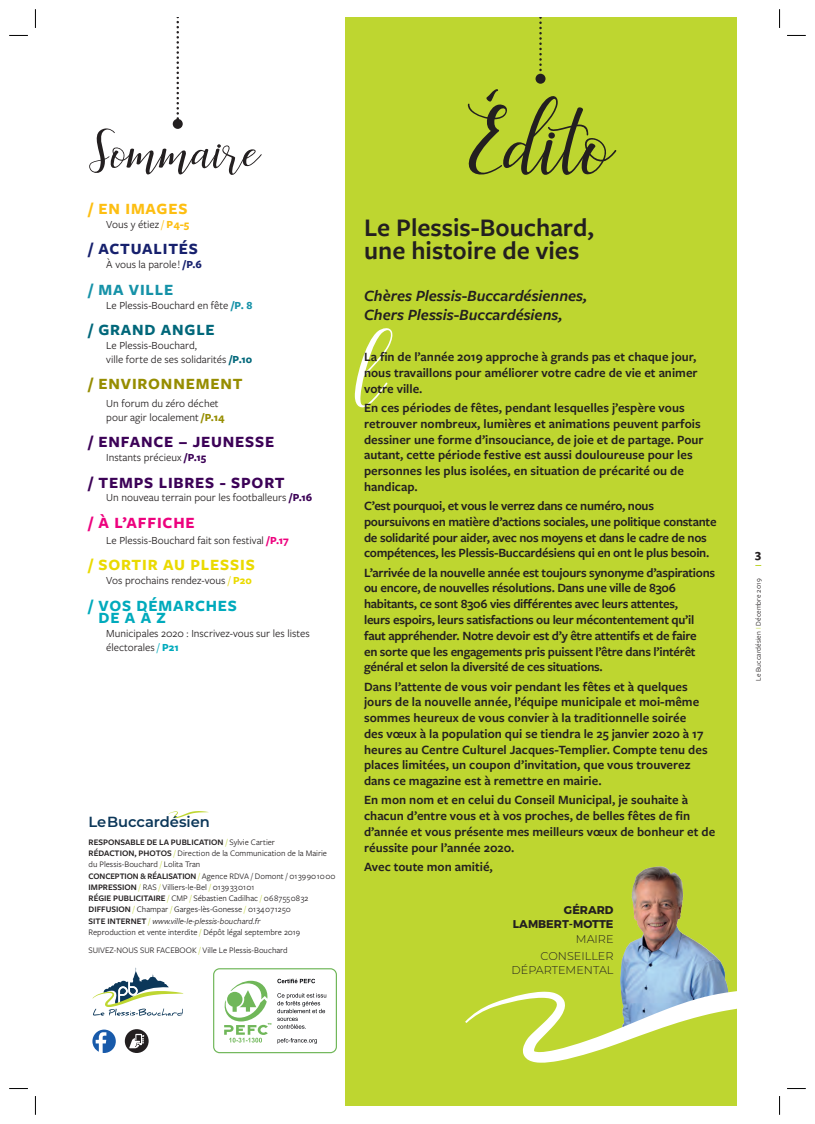
<style>
.page{position:relative;width:815px;height:1124px;background:#fff}
.page>*{position:absolute;margin:0;border:0;box-sizing:border-box;transform-origin:0 0}
.t1{font:100.62px "Faranisa Script";color:#231f20}
.t2{font:100.62px "Faranisa Script";color:#fff}
.t3{font:56.88px "Faranisa Script";color:#231f20}
.TEXTE_COURANT_EDITO{font:600 26.25px/22.5px "Freight Sans Pro";color:#231f20}
.TEXTE_COURANT_EDITO-2{font:italic 600 16.25px/18.8px "Freight Sans Pro";color:#231f20}
.thème_sommaire{font:700 16.25px "Freight Sans Pro";letter-spacing:.05em;color:#3c0257}
.thème_sommaire-2{font:700 16.25px/12.5px "Freight Sans Pro";letter-spacing:.05em;color:#00aabc}
.thème_sommaire-3{font:700 16.25px "Freight Sans Pro";letter-spacing:.05em;color:#eada01}
.thème_sommaire-4{font:700 16.25px "Freight Sans Pro";letter-spacing:.05em;color:#968d00}
.thème_sommaire-5{font:700 16.25px "Freight Sans Pro";letter-spacing:.05em;color:#16206d}
.thème_sommaire-6{font:700 16.25px "Freight Sans Pro";letter-spacing:.05em;color:#00677a}
.thème_sommaire-7{font:700 16.25px "Freight Sans Pro";letter-spacing:.05em;color:#ed027e}
.thème_sommaire-8{font:700 16.25px "Freight Sans Pro";letter-spacing:.05em;color:#fdbe12}
.thème_sommaire-9{font:700 16.25px "Freight Sans Pro";letter-spacing:.05em;color:#1692a8}
.t4{font:600 14.62px "Montserrat";color:#0c3759}
.TEXTE_COURANT_EDITO-3{font:600 13.12px/15.8px "Freight Sans Pro";color:#231f20}
.TEXTE_COURANT_EDITO-4{font:600 13.12px/15.8px "Freight Sans Pro";letter-spacing:-.02em;color:#231f20}
.t5{font:700 12.5px "Freight Sans Pro";color:#231f20}
.TEXTE_SOMMAIRE{font:11.25px/13.8px "Freight Sans Pro";color:#231f20}
.thème_sommaire-10{font:11.25px/13.8px "Freight Sans Pro";color:#231f20}
.TEXTE_COURANT_EDITO-5{font:300 11.25px/13.8px "Montserrat";color:#231f20;text-align:right}
.TEXTE_COURANT_EDITO-6{font:700 11.25px/13.8px "Montserrat";color:#231f20;text-align:right}
.t6{font:8.75px/11.2px "Freight Sans Pro";color:#231f20}
.t7{font:italic 8.75px "Freight Sans Pro";color:#231f20}
.t8{font:600 8.75px "Freight Sans Pro";color:#231f20}
.t9{font:7.5px "Freight Sans Pro";letter-spacing:.01em;color:#231f20}
.s1{font-weight:500;color:#fdbe12}
.s2{font-weight:700;color:#fdbe12}
.s3{font-weight:700;color:#16206d}
.s4{font-weight:700;color:#1692a8}
.s5{font-weight:700;color:#00677a}
.s6{font-weight:700;color:#968d00}
.s7{font-weight:700;color:#3c0257}
.s8{font-weight:700;color:#ed027e}
.s9{font-weight:500;color:#eada01}
.s10{font-weight:700;color:#eada01}
.s11{font-weight:500;color:#00aabc}
.s12{font-weight:700;color:#00aabc}
.s13{font-weight:400;color:#bed630}
.s14{font-weight:400}
.s15{font-weight:600}
.s16{color:#bed630}
.s17{font-weight:600;font-style:normal}
.s18{font-style:normal;color:#bed630}
</style>
<div class="page">
<div style="left:345px;top:18px;width:392px;height:1088px;background:#bed630"></div>
<svg style="left:92px;top:1029px;width:24px;height:23px"></svg>
<svg style="left:93px;top:967px;width:90px;height:48px"></svg>
<div style="left:213px;top:968px;width:124px;height:85px;border:1px solid #70b759;border-radius:6px"></div>
<svg style="left:277px;top:978px;width:38px;height:5px"></svg>
<svg style="left:278px;top:1038px;width:39px;height:5px"></svg>
<svg style="left:277px;top:993px;width:49px;height:35px"></svg>
<svg style="left:224px;top:980px;width:47px;height:62px"></svg>
<svg style="left:168px;top:811px;width:41px;height:7px"></svg>
<img style="left:637px;top:866px;width:24px;height:9px">
<svg style="left:465px;top:987px;width:272px;height:75px"></svg>
<svg style="left:539px;top:18px;width:3px;height:56px"></svg>
<div style="left:536px;top:74px;width:10px;height:10px;background:#231f20;border-radius:50%"></div>
<svg style="left:176px;top:18px;width:3px;height:101px"></svg>
<div style="left:173px;top:119px;width:10px;height:10px;background:#231f20;border-radius:50%"></div>
<svg style="left:125px;top:1028px;width:24px;height:24px"></svg>
<svg style="left:129px;top:1033px;width:15px;height:15px"></svg>
<svg style="left:9px;top:35px;width:19px;height:1px"></svg>
<svg style="left:787px;top:35px;width:19px;height:1px"></svg>
<svg style="left:9px;top:1088px;width:19px;height:1px"></svg>
<svg style="left:787px;top:1088px;width:19px;height:1px"></svg>
<svg style="left:35px;top:9px;width:1px;height:19px"></svg>
<svg style="left:35px;top:1096px;width:1px;height:18px"></svg>
<svg style="left:779px;top:9px;width:1px;height:19px"></svg>
<svg style="left:779px;top:1096px;width:1px;height:18px"></svg>
<p class="t3" style="left:89px;top:115px;width:174px">Sommaire</p>
<p class="thème_sommaire-8" style="left:89px;top:197px;width:100px">/ EN IMAGES</p>
<p class="TEXTE_SOMMAIRE" style="left:106px;top:217px;width:85px">Vous y étiez <span class="s1">/</span> <span class="s2">P4-5</span></p>
<p class="thème_sommaire-5" style="left:89px;top:238px;width:111px">/ ACTUALITÉS</p>
<p class="TEXTE_SOMMAIRE" style="left:106px;top:257px;width:97px">À vous la parole ! <span class="s3">/P.6</span></p>
<p class="thème_sommaire-9" style="left:89px;top:278px;width:86px">/ MA VILLE</p>
<p class="TEXTE_SOMMAIRE" style="left:106px;top:297px;width:148px">Le Plessis-Bouchard en fête <span class="s4">/P. 8</span></p>
<p class="thème_sommaire-6" style="left:89px;top:319px;width:128px">/ GRAND ANGLE</p>
<p class="TEXTE_SOMMAIRE" style="left:106px;top:338px;width:147px">Le Plessis-Bouchard,<br>ville forte de ses solidarités <span class="s5">/P.10</span></p>
<p class="thème_sommaire-4" style="left:89px;top:373px;width:155px">/ ENVIRONNEMENT</p>
<p class="TEXTE_SOMMAIRE" style="left:106px;top:395px;width:120px">Un forum du zéro déchet pour agir localement <span class="s6">/P.14</span></p>
<p class="thème_sommaire" style="left:89px;top:430px;width:187px">/ ENFANCE – JEUNESSE</p>
<p class="TEXTE_SOMMAIRE" style="left:106px;top:450px;width:102px">Instants précieux <span class="s7">/P.15</span></p>
<p class="thème_sommaire" style="left:89px;top:471px;width:197px">/ TEMPS LIBRES - SPORT</p>
<p class="TEXTE_SOMMAIRE" style="left:106px;top:490px;width:208px">Un nouveau terrain pour les footballeurs <span class="s7">/P.16</span></p>
<p class="thème_sommaire-7" style="left:89px;top:511px;width:108px">/ À L’AFFICHE</p>
<p class="TEXTE_SOMMAIRE" style="left:106px;top:532px;width:184px">Le Plessis-Bouchard fait son festival <span class="s8">/P.17</span></p>
<p class="thème_sommaire-3" style="left:89px;top:553px;width:168px">/ SORTIR AU PLESSIS</p>
<p class="TEXTE_SOMMAIRE" style="left:106px;top:573px;width:147px">Vos prochains rendez-vous <span class="s9">/</span> <span class="s10">P20</span></p>
<p class="thème_sommaire-2" style="left:99px;top:598px;width:140px;text-indent:-10px">/ VOS DÉMARCHES<br>DE A À Z</p>
<p class="thème_sommaire-10" style="left:106px;top:626px;width:205px">Municipales 2020 : Inscrivez-vous sur les listes électorales <span class="s11">/</span> <span class="s12">P21</span></p>
<p class="t4" style="left:89px;top:811px;width:123px">Le Buccardésien</p>
<p class="t8" style="left:89px;top:835px;width:188px">RESPONSABLE DE LA PUBLICATION <span class="s13">/</span> <span class="s14">Sylvie Cartier</span></p>
<p class="t6" style="left:89px;top:847px;width:240px"><span class="s15">RÉDACTION, PHOTOS</span> <span class="s16">/</span> Direction de la Communication de la Mairie du Plessis-Bouchard <span class="s16">/</span> Lolita Tran</p>
<p class="t6" style="left:89px;top:869px;width:249px"><span class="s15">CONCEPTION &amp; RÉALISATION</span> <span class="s16">/</span> Agence RDVA / Domont / 01 39 90 10 00</p>
<p class="t6" style="left:89px;top:880px;width:167px"><span class="s15">IMPRESSION</span> <span class="s16">/</span> RAS <span class="s16">/</span> Villiers-le-Bel <span class="s16">/</span> 01 39 33 01 01</p>
<p class="t6" style="left:89px;top:892px;width:221px"><span class="s15">RÉGIE PUBLICITAIRE</span> <span class="s16">/</span> CMP <span class="s16">/</span> Sébastien Cadilhac <span class="s16">/</span> 06 87 55 08 32</p>
<p class="t6" style="left:89px;top:903px;width:204px"><span class="s15">DIFFUSION</span> <span class="s16">/</span> Champar <span class="s16">/</span> Garges-lès-Gonesse <span class="s16">/</span> 01 34 07 12 50</p>
<p class="t7" style="left:89px;top:914px;width:173px"><span class="s17">SITE INTERNET</span> <span class="s18">/</span> www.ville-le-plessis-bouchard.fr</p>
<p class="t6" style="left:89px;top:925px;width:213px">Reproduction et vente interdite <span class="s16">/</span> Dépôt légal septembre 2019</p>
<p class="t6" style="left:89px;top:944px;width:201px">SUIVEZ-NOUS SUR FACEBOOK <span class="s16">/</span> Ville Le Plessis-Bouchard</p>
<p class="t1" style="left:468px;top:81px;width:149px">Édito</p>
<p class="TEXTE_COURANT_EDITO" style="left:364px;top:215px;width:231px">Le Plessis-Bouchard, une histoire de vies</p>
<p class="TEXTE_COURANT_EDITO-2" style="left:364px;top:285px;width:225px">Chères Plessis-Buccardésiennes,<br>Chers Plessis-Buccardésiens,</p>
<p class="TEXTE_COURANT_EDITO-3" style="left:364px;top:348px;width:335px;text-align:justify">La fin de l’année 2019 approche à grands pas et chaque jour, nous travaillons pour améliorer votre cadre de vie et animer votre ville.</p>
<p class="TEXTE_COURANT_EDITO-3" style="left:364px;top:399px;width:341px">En ces périodes de fêtes, pendant lesquelles j’espère vous retrouver nombreux, lumières et animations peuvent parfois dessiner une forme d’insouciance, de joie et de partage. Pour autant, cette période festive est aussi douloureuse pour les personnes les plus isolées, en situation de précarité ou de handicap.</p>
<p class="TEXTE_COURANT_EDITO-4" style="left:364px;top:497px;width:354px">C’est pourquoi, et vous le verrez dans ce numéro, nous poursuivons en matière d’actions sociales, une politique constante de solidarité pour aider, avec nos moyens et dans le cadre de nos compétences, les Plessis-Buccardésiens qui en ont le plus besoin.</p>
<p class="TEXTE_COURANT_EDITO-4" style="left:364px;top:564px;width:353px">L’arrivée de la nouvelle année est toujours synonyme d’aspirations ou encore, de nouvelles résolutions. Dans une ville de 8306 habitants, ce sont 8306 vies différentes avec leurs attentes,<br>leurs espoirs, leurs satisfactions ou leur mécontentement qu’il faut appréhender. Notre devoir est d’y être attentifs et de faire<br>en sorte que les engagements pris puissent l’être dans l’intérêt général et selon la diversité de ces situations.</p>
<p class="TEXTE_COURANT_EDITO-3" style="left:364px;top:677px;width:345px">Dans l’attente de vous voir pendant les fêtes et à quelques jours de la nouvelle année, l’équipe municipale et moi-même sommes heureux de vous convier à la traditionnelle soirée des vœux à la population qui se tiendra le 25 janvier 2020 à 17 heures au Centre Culturel Jacques-Templier. Compte tenu des places limitées, un coupon d’invitation, que vous trouverez dans ce magazine est à remettre en mairie.</p>
<p class="TEXTE_COURANT_EDITO-3" style="left:364px;top:791px;width:353px">En mon nom et en celui du Conseil Municipal, je souhaite à chacun d’entre vous et à vos proches, de belles fêtes de fin d’année et vous présente mes meilleurs vœux de bonheur et de réussite pour l’année 2020.</p>
<p class="TEXTE_COURANT_EDITO-3" style="left:364px;top:858px;width:130px">Avec toute mon amitié,</p>
<p class="t2" style="left:356px;top:314px;width:31px">l</p>
<p class="TEXTE_COURANT_EDITO-6" style="left:513px;top:902px;width:102px">GÉRARD<br>LAMBERT-MOTTE</p>
<p class="TEXTE_COURANT_EDITO-5" style="left:576px;top:931px;width:39px">MAIRE</p>
<p class="TEXTE_COURANT_EDITO-5" style="left:511px;top:949px;width:104px">CONSEILLER<br>DÉPARTEMENTAL</p>
<p class="t5" style="left:755px;top:545px;width:8px">3</p>
<p class="t9" style="left:753px;top:680px;width:104px;rotate:-90deg">Le Buccardésien <span class="s16">I</span> Décembre 2019</p>
</div>
